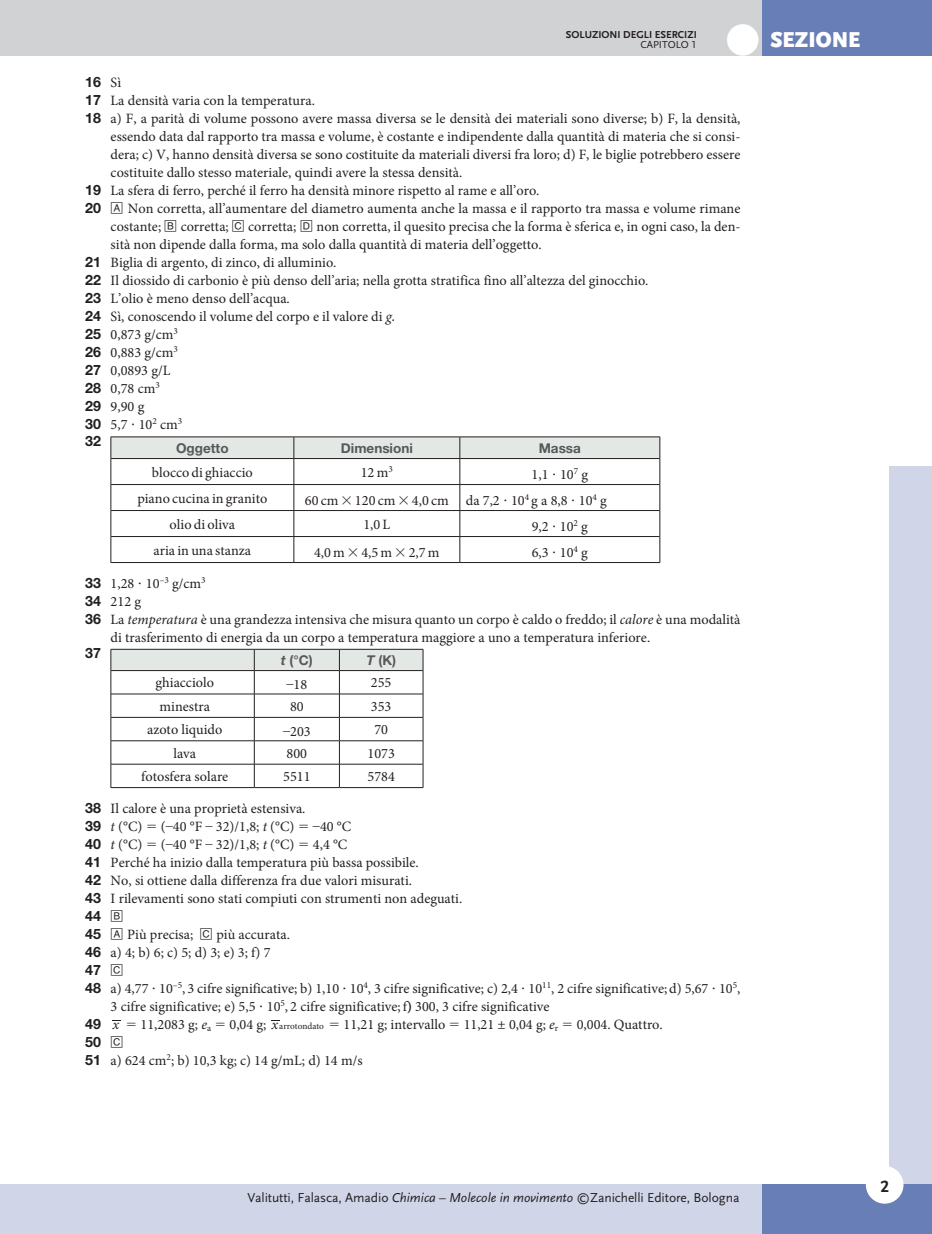
<style>
.page{position:relative;width:932px;height:1234px;background:#fff}
.page>*{position:absolute;margin:0;border:0;box-sizing:border-box;transform-origin:0 0}
.t1{font:900 22.5px "Scala Sans Pro";letter-spacing:.01em;color:#fff;scale:.9 1}
.t2{font:17.25px "Scala Sans Bold LF";color:#231f20}
.t3{font:14.25px/18px "Minion Pro";color:#231f20}
.t4{font:700 14.25px "Helvetica Neue LT Std";color:#231f20}
.t5{font:13.5px "Scala Sans Regular LF";letter-spacing:-.005em;color:#231f20}
.t6{font:700 13.5px "Helvetica Neue LT Std";color:#57585a}
.t7{font:10.5px "Scala Sans Bold LF";color:#231f20}
.t8{font:10.5px "Scala Sans Regular LF";color:#231f20}
.t9{font:9.3px "Minion Pro";color:#231f20}
.s1{font-family:"Minion Pro";font-weight:400}
.s2{font-family:"Helvetica Neue LT Std";font-weight:700}
.s3{font-family:"Zapf RM"}
.s4{font-style:italic}
.s5{font-family:"Cambria"}
.s6{font-family:"Zapf RM";font-weight:400}
.s7{font-weight:700}
.s8{font-family:"Minion Pro";font-weight:400;font-style:italic}
.s9{font-size:14.25px}
.s10{font-style:italic;font-size:14.25px}
.s11{font-family:"Scala Sans Regular LF Italic"}
</style>
<div class="page">
<div style="left:889px;top:466px;width:42px;height:732px;background:#d1d5e8"></div>
<div style="left:761px;top:0;width:170px;height:56px;background:#687eb7"></div>
<div style="left:0;top:0;width:761px;height:56px;background:#d1d2d4"></div>
<div style="left:0;top:1183px;width:761px;height:50px;background:#d1d5e8"></div>
<div style="left:761px;top:1183px;width:170px;height:50px;background:#687eb7"></div>
<div style="left:865px;top:1165px;width:38px;height:38px;background:#fff;border-radius:50%"></div>
<div style="left:726px;top:24px;width:32px;height:32px;background:#fff;border-radius:50%"></div>
<hr style="left:111px;top:436px;width:183px;height:1px;background:#231f20">
<hr style="left:294px;top:436px;width:165px;height:1px;background:#231f20">
<hr style="left:459px;top:436px;width:201px;height:1px;background:#231f20">
<hr style="left:111px;top:562px;width:183px;height:1px;background:#231f20">
<hr style="left:294px;top:562px;width:165px;height:1px;background:#231f20">
<hr style="left:459px;top:562px;width:201px;height:1px;background:#231f20">
<hr style="left:111px;top:787px;width:143px;height:1px;background:#231f20">
<hr style="left:254px;top:787px;width:85px;height:1px;background:#231f20">
<hr style="left:339px;top:787px;width:84px;height:1px;background:#231f20">
<svg style="left:111px;top:437px;width:549px;height:125px"></svg>
<svg style="left:111px;top:649px;width:312px;height:138px"></svg>
<p class="t7" style="left:565px;top:29px;width:132px">SOLUZIONI DEGLI ESERCIZI</p>
<p class="t8" style="left:640px;top:39px;width:58px">CAPITOLO 1</p>
<h1 class="t1" style="left:770px;top:26px;width:101px">SEZIONE</h1>
<p class="t4" style="left:85px;top:73px;width:38px">16 <span class="s1">Sì</span></p>
<p class="t3" style="left:85px;top:91px;width:231px"><span class="s2">17</span> La densità varia con la temperatura.</p>
<p class="t3" style="left:85px;top:109px;width:656px"><span class="s2">18</span> a) F, a parità di volume possono avere massa diversa se le densità dei materiali sono diverse; b) F, la densità,</p>
<p class="t3" style="left:111px;top:127px;width:631px">essendo data dal rapporto tra massa e volume, è costante e indipendente dalla quantità di materia che si consi-</p>
<p class="t3" style="left:111px;top:145px;width:631px">dera; c) V, hanno densità diversa se sono costituite da materiali diversi fra loro; d) F, le biglie potrebbero essere</p>
<p class="t3" style="left:111px;top:163px;width:353px">costituite dallo stesso materiale, quindi avere la stessa densità.</p>
<p class="t3" style="left:85px;top:181px;width:456px"><span class="s2">19</span> La sfera di ferro, perché il ferro ha densità minore rispetto al rame e all’oro.</p>
<p class="t3" style="left:85px;top:199px;width:656px"><span class="s2">20</span> <span class="s3">A</span> Non corretta, all’aumentare del diametro aumenta anche la massa e il rapporto tra massa e volume rimane</p>
<p class="t3" style="left:111px;top:217px;width:631px">costante; <span class="s3">B</span> corretta; <span class="s3">C</span> corretta; <span class="s3">D</span> non corretta, il quesito precisa che la forma è sferica e, in ogni caso, la den-</p>
<p class="t3" style="left:111px;top:235px;width:432px">sità non dipende dalla forma, ma solo dalla quantità di materia dell’oggetto.</p>
<p class="t3" style="left:85px;top:253px;width:253px"><span class="s2">21</span> Biglia di argento, di zinco, di alluminio.</p>
<p class="t3" style="left:85px;top:271px;width:564px"><span class="s2">22</span> Il diossido di carbonio è più denso dell’aria; nella grotta stratifica fino all’altezza del ginocchio.</p>
<p class="t3" style="left:85px;top:289px;width:206px"><span class="s2">23</span> L’olio è meno denso dell’acqua.</p>
<p class="t3" style="left:85px;top:307px;width:311px"><span class="s2">24</span> Sì, conoscendo il volume del corpo e il valore di <span class="s4">g</span><span class="s5">.</span></p>
<p class="t3" style="left:85px;top:325px;width:94px"><span class="s2">25</span> 0,873 g/cm<sup>3</sup></p>
<p class="t3" style="left:85px;top:343px;width:94px"><span class="s2">26</span> 0,883 g/cm<sup>3</sup></p>
<p class="t3" style="left:85px;top:361px;width:87px"><span class="s2">27</span> 0,0893 g/L</p>
<p class="t3" style="left:85px;top:379px;width:76px"><span class="s2">28</span> 0,78 cm<sup>3</sup></p>
<p class="t3" style="left:85px;top:397px;width:61px"><span class="s2">29</span> 9,90 g</p>
<p class="t3" style="left:85px;top:415px;width:99px"><span class="s2">30</span> 5,7 ⋅ 10<sup>2</sup> cm<sup>3</sup></p>
<p class="t4" style="left:85px;top:432px;width:17px">32</p>
<p class="t6" style="left:176px;top:439px;width:54px">Oggetto</p>
<p class="t6" style="left:341px;top:439px;width:73px">Dimensioni</p>
<p class="t6" style="left:538px;top:439px;width:44px">Massa</p>
<p class="t3" style="left:152px;top:463px;width:102px">blocco di ghiaccio</p>
<p class="t3" style="left:360px;top:463px;width:34px">12 m<sup>3</sup></p>
<p class="t3" style="left:531px;top:465px;width:58px">1,1 ⋅ 10<sup>7</sup> g</p>
<p class="t3" style="left:137px;top:489px;width:131px">piano cucina in granito</p>
<p class="t3" style="left:305px;top:491px;width:303px">60 cm 120 cm 4,0 cm da 7,2 ⋅ 10<sup>4</sup> g a 8,8 ⋅ 10<sup>4</sup> g</p>
<p class="t3" style="left:170px;top:515px;width:67px">olio di oliva</p>
<p class="t3" style="left:363px;top:515px;width:28px">1,0 L</p>
<p class="t3" style="left:531px;top:517px;width:58px">9,2 ⋅ 10<sup>2</sup> g</p>
<p class="t3" style="left:153px;top:541px;width:99px">aria in una stanza</p>
<p class="t3" style="left:314px;top:543px;width:127px">4,0 m 4,5 m 2,7 m</p>
<p class="t3" style="left:531px;top:543px;width:58px">6,3 ⋅ 10<sup>4</sup> g</p>
<p class="t3" style="left:85px;top:574px;width:122px"><span class="s2">33</span> 1,28 ⋅ 10<sup>–3</sup> g/cm<sup>3</sup></p>
<p class="t3" style="left:85px;top:592px;width:57px"><span class="s2">34</span> 212 g</p>
<p class="t3" style="left:85px;top:610px;width:656px"><span class="s2">36</span> La <span class="s4">temperatura</span> è una grandezza intensiva che misura quanto un corpo è caldo o freddo; il <span class="s4">calore</span> è una modalità</p>
<p class="t3" style="left:111px;top:628px;width:541px">di trasferimento di energia da un corpo a temperatura maggiore a uno a temperatura inferiore.</p>
<p class="t4" style="left:85px;top:644px;width:17px">37</p>
<p class="t6" style="left:281px;top:651px;width:34px"><span class="s4">t</span> (°C)</p>
<p class="t6" style="left:366px;top:651px;width:31px"><span class="s4">T</span> (K)</p>
<p class="t3" style="left:155px;top:673px;width:60px">ghiacciolo</p>
<p class="t3" style="left:293px;top:675px;width:15px">18</p>
<p class="t3" style="left:371px;top:673px;width:22px">255</p>
<p class="t3" style="left:159px;top:697px;width:52px">minestra</p>
<p class="t3" style="left:290px;top:697px;width:15px">80</p>
<p class="t3" style="left:371px;top:697px;width:22px">353</p>
<p class="t3" style="left:147px;top:720px;width:77px">azoto liquido</p>
<p class="t3" style="left:290px;top:722px;width:22px">203</p>
<p class="t3" style="left:374px;top:720px;width:15px">70</p>
<p class="t3" style="left:173px;top:744px;width:24px">lava</p>
<p class="t3" style="left:286px;top:744px;width:22px">800</p>
<p class="t3" style="left:367px;top:744px;width:29px">1073</p>
<p class="t3" style="left:141px;top:767px;width:89px">fotosfera solare</p>
<p class="t3" style="left:283px;top:767px;width:29px">5511</p>
<p class="t3" style="left:367px;top:767px;width:29px">5784</p>
<p class="t3" style="left:85px;top:799px;width:222px"><span class="s2">38</span> Il calore è una proprietà estensiva.<br><span class="s2">39</span> <span class="s4">t</span> (°C)</p>
<p class="t3" style="left:161px;top:817px;width:135px">( 40 °F 32)/1,8; <span class="s4">t</span> (°C)</p>
<p class="t3" style="left:320px;top:817px;width:33px">40 °C</p>
<p class="t3" style="left:85px;top:835px;width:59px"><span class="s2">40</span> <span class="s4">t</span> (°C)</p>
<p class="t3" style="left:161px;top:835px;width:135px">( 40 °F 32)/1,8; <span class="s4">t</span> (°C)</p>
<p class="t3" style="left:85px;top:835px;width:378px;text-indent:228px">4,4 °C<br><span class="s2">41</span> Perché ha inizio dalla temperatura più bassa possibile.<br><span class="s2">42</span> No, si ottiene dalla differenza fra due valori misurati.<br><span class="s2">43</span> I rilevamenti sono stati compiuti con strumenti non adeguati.</p>
<p class="t4" style="left:85px;top:906px;width:40px">44 <span class="s6">B</span></p>
<p class="t3" style="left:85px;top:925px;width:206px"><span class="s2">45</span> <span class="s3">A</span> Più precisa; <span class="s3">C</span> più accurata.<br><span class="s2">46</span> a) 4; b) 6; c) 5; d) 3; e) 3; f) 7</p>
<p class="t4" style="left:85px;top:960px;width:40px">47 <span class="s6">C</span></p>
<p class="t3" style="left:111px;top:979px;width:631px;text-indent:-26px"><span class="s2">48</span> a) 4,77 ⋅ 10<sup>–5</sup>, 3 cifre significative; b) 1,10 ⋅ 10<sup>4</sup>, 3 cifre significative; c) 2,4 ⋅ 10<sup>11</sup>, 2 cifre significative; d) 5,67 ⋅ 10<sup>5</sup>,<br>3 cifre significative; e) 5,5 ⋅ 10<sup>5</sup>, 2 cifre significative;f<span class="s7">)</span> 300, 3 cifre significative</p>
<p class="t4" style="left:85px;top:1014px;width:35px">49 <span class="s8">x</span></p>
<p class="t3" style="left:141px;top:1015px;width:72px">11,2083 g; <span class="s4">e</span><sub>a</sub></p>
<p class="t9" style="left:229px;top:1019px;width:96px"><span class="s9">0,04 g;</span> <span class="s10">x</span>arrotondato</p>
<p class="t3" style="left:343px;top:1015px;width:103px">11,21 g; intervallo</p>
<p class="t3" style="left:463px;top:1015px;width:96px">11,21 ± 0,04 g; <span class="s4">e</span><sub>r</sub></p>
<p class="t3" style="left:576px;top:1015px;width:88px">0,004. Quattro.</p>
<p class="t4" style="left:85px;top:1032px;width:40px">50 <span class="s6">C</span></p>
<p class="t3" style="left:85px;top:1051px;width:279px"><span class="s2">51</span> a) 624 cm<sup>2</sup>; b) 10,3 kg; c) 14 g/mL; d) 14 m/s</p>
<p class="t5" style="left:247px;top:1190px;width:493px">Valitutti, Falasca, Amadio <span class="s11">Chimica</span> – <span class="s11">Molecole in movimento</span> ©Zanichelli Editore, Bologna</p>
<p class="t2" style="left:880px;top:1176px;width:10px">2</p>
</div>
